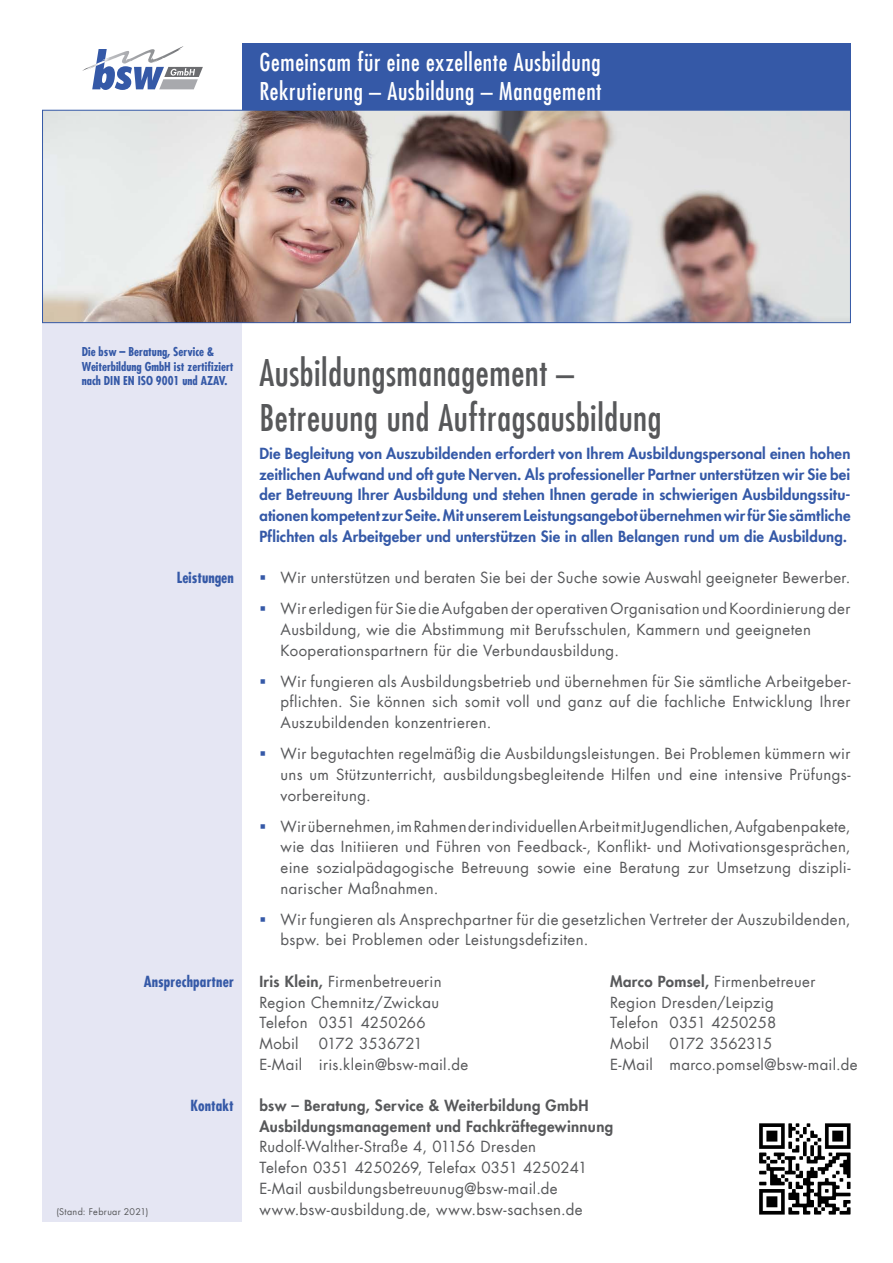
<style>
.page{position:relative;width:893px;height:1263px;background:#fff}
.page>*{position:absolute;margin:0;border:0;box-sizing:border-box;transform-origin:0 0}
.t1{font:condensed 36px "Futura LT";letter-spacing:.015em;color:#57585a}
.t2{font:condensed 24px "Futura LT";letter-spacing:.03em;color:#fff}
.Absatz_Bildungsangeb{font:15px/20.7px "Futura LT";letter-spacing:.02em;color:#57585a;text-align:justify}
.t3{font:800 15px/20.7px "Futura LT";letter-spacing:.01em;color:#3559a7;text-align:justify}
.t4{font:800 15px/20.7px "Futura LT";letter-spacing:.025em;color:#57585a}
.t5{font:700 condensed 15px "Futura LT";letter-spacing:.005em;color:#3559a7}
.Absatz_Bildungsangeb-2{font:15px "Futura LT";letter-spacing:-.005em;color:#57585a}
.Absatz_Bildungsangeb-3{font:15px "Futura LT";letter-spacing:-.02em;color:#57585a}
.t6{font:700 condensed 12px/14.4px "Futura LT";color:#3559a7}
.t7{font:9px "Futura LT";letter-spacing:.035em;color:#57585a}
.s1{color:#3559a7}
.s2{font-weight:800}
.s3{font-weight:400}
</style>
<div class="page">
<div style="left:43px;top:112px;width:199px;height:1109px;background:#e5e6f3"></div>
<svg style="left:82px;top:46px;width:121px;height:44px"></svg>
<div style="left:242px;top:44px;width:608px;height:68px;background:#3559a7"></div>
<img style="left:44px;top:112px;width:805px;height:209px">
<div style="left:42px;top:110px;width:809px;height:213px;border:1px solid #3559a7"></div>
<img style="left:759px;top:1123px;width:92px;height:92px">
<p class="t2" style="left:259px;top:48px;width:343px">Gemeinsam für eine exzellente Ausbildung</p>
<p class="t2" style="left:259px;top:76px;width:344px">Rekrutierung – Ausbildung – Management</p>
<p class="t6" style="left:82px;top:345px;width:153px">Die bsw – Beratung, Service &amp;<br>Weiterbildung GmbH ist zertifiziert</p>
<p class="t6" style="left:82px;top:373px;width:147px">nach DIN EN ISO 9001 und AZAV.</p>
<p class="t5" style="left:177px;top:568px;width:59px">Leistungen</p>
<p class="t5" style="left:144px;top:972px;width:92px">Ansprechpartner</p>
<p class="t7" style="left:56px;top:1206px;width:94px">(Stand: Februar 2021)</p>
<p class="t5" style="left:191px;top:1096px;width:45px">Kontakt</p>
<p class="t1" style="left:259px;top:352px;width:316px">Ausbildungsmanagement –</p>
<p class="t1" style="left:259px;top:396px;width:404px">Betreuung und Auftragsausbildung</p>
<p class="t3" style="left:259px;top:443px;width:593px">Die Begleitung von Auszubildenden erfordert von Ihrem Ausbildungspersonal einen hohen zeitlichen Aufwand und oft gute Nerven. Als professioneller Partner unterstützen wir Sie bei der Betreuung Ihrer Ausbildung und stehen Ihnen gerade in schwierigen Ausbildungssitu&shy;ationen kompetent zur Seite. Mit unserem Leistungsangebot übernehmen wir für Sie sämtliche Pflichten als Arbeitgeber und unterstützen Sie in allen Belangen rund um die Ausbildung.</p>
<p class="Absatz_Bildungsangeb" style="left:259px;top:567px;width:593px"><span class="s1">▪</span> Wir unterstützen und beraten Sie bei der Suche sowie Auswahl geeigneter Bewerber.</p>
<p class="Absatz_Bildungsangeb" style="left:281px;top:598px;width:571px;text-indent:-21px"><span class="s1">▪</span> Wir erledigen für Sie die Aufgaben der operativen Organisation und Koordinierung der<br>Ausbildung, wie die Abstimmung mit Berufsschulen, Kammern und geeigneten</p>
<p class="Absatz_Bildungsangeb" style="left:281px;top:640px;width:340px">Kooperationspartnern für die Verbundausbildung.</p>
<p class="Absatz_Bildungsangeb" style="left:281px;top:671px;width:571px;text-indent:-21px"><span class="s1">▪</span> Wir fungieren als Ausbildungsbetrieb und übernehmen für Sie sämtliche Arbeitgeber&shy;pflichten. Sie können sich somit voll und ganz auf die fachliche Entwicklung Ihrer Auszubildenden konzentrieren.</p>
<p class="Absatz_Bildungsangeb" style="left:281px;top:743px;width:571px;text-indent:-21px"><span class="s1">▪</span> Wir begutachten regelmäßig die Ausbildungsleistungen. Bei Problemen kümmern wir uns um Stützunterricht, ausbildungsbegleitende Hilfen und eine intensive Prüfungs&shy;vorbereitung.</p>
<p class="Absatz_Bildungsangeb" style="left:281px;top:816px;width:571px;text-indent:-21px"><span class="s1">▪</span> Wir übernehmen, im Rahmen der individuellen Arbeit mit Jugendlichen, Aufgabenpakete, wie das Initiieren und Führen von Feedback-, Konflikt- und Motivationsgesprächen, eine sozialpädagogische Betreuung sowie eine Beratung zur Umsetzung diszipli&shy;narischer Maßnahmen.</p>
<p class="Absatz_Bildungsangeb" style="left:281px;top:909px;width:571px;text-indent:-21px"><span class="s1">▪</span> Wir fungieren als Ansprechpartner für die gesetzlichen Vertreter der Auszubildenden, bspw. bei Problemen oder Leistungsdefiziten.</p>
<p class="Absatz_Bildungsangeb" style="left:259px;top:971px;width:184px"><span class="s2">Iris Klein,</span> Firmenbetreuerin</p>
<p class="Absatz_Bildungsangeb" style="left:259px;top:992px;width:181px">Region Chemnitz/Zwickau</p>
<p class="Absatz_Bildungsangeb" style="left:259px;top:1012px;width:168px">Telefon 0351 4250266</p>
<p class="Absatz_Bildungsangeb" style="left:259px;top:1033px;width:41px">Mobil</p>
<p class="Absatz_Bildungsangeb-2" style="left:319px;top:1034px;width:105px">0172 3536721</p>
<p class="Absatz_Bildungsangeb" style="left:259px;top:1054px;width:210px">E-Mail iris.klein@bsw-mail.de</p>
<p class="t4" style="left:259px;top:1095px;width:331px">bsw – Beratung, Service &amp; Weiterbildung GmbH</p>
<p class="t4" style="left:259px;top:1115px;width:355px">Ausbildungsmanagement und Fachkräftegewinnung<br><span class="s3">Rudolf-Walther-Straße 4, 01156 Dresden</span></p>
<p class="Absatz_Bildungsangeb" style="left:259px;top:1157px;width:329px">Telefon 0351 4250269, Telefax 0351 4250241</p>
<p class="Absatz_Bildungsangeb" style="left:259px;top:1178px;width:300px">E-Mail ausbildungsbetreuunug@bsw-mail.de</p>
<p class="Absatz_Bildungsangeb" style="left:259px;top:1199px;width:325px">www.bsw-ausbildung.de, www.bsw-sachsen.de</p>
<p class="Absatz_Bildungsangeb" style="left:610px;top:971px;width:207px"><span class="s2">Marco Pomsel,</span> Firmenbetreuer</p>
<p class="Absatz_Bildungsangeb" style="left:610px;top:992px;width:165px">Region Dresden/Leipzig</p>
<p class="Absatz_Bildungsangeb" style="left:610px;top:1012px;width:168px">Telefon 0351 4250258</p>
<p class="Absatz_Bildungsangeb" style="left:610px;top:1033px;width:41px">Mobil</p>
<p class="Absatz_Bildungsangeb-3" style="left:669px;top:1034px;width:104px">0172 3562315</p>
<p class="Absatz_Bildungsangeb" style="left:610px;top:1054px;width:249px">E-Mail marco.pomsel@bsw-mail.de</p>
</div>
